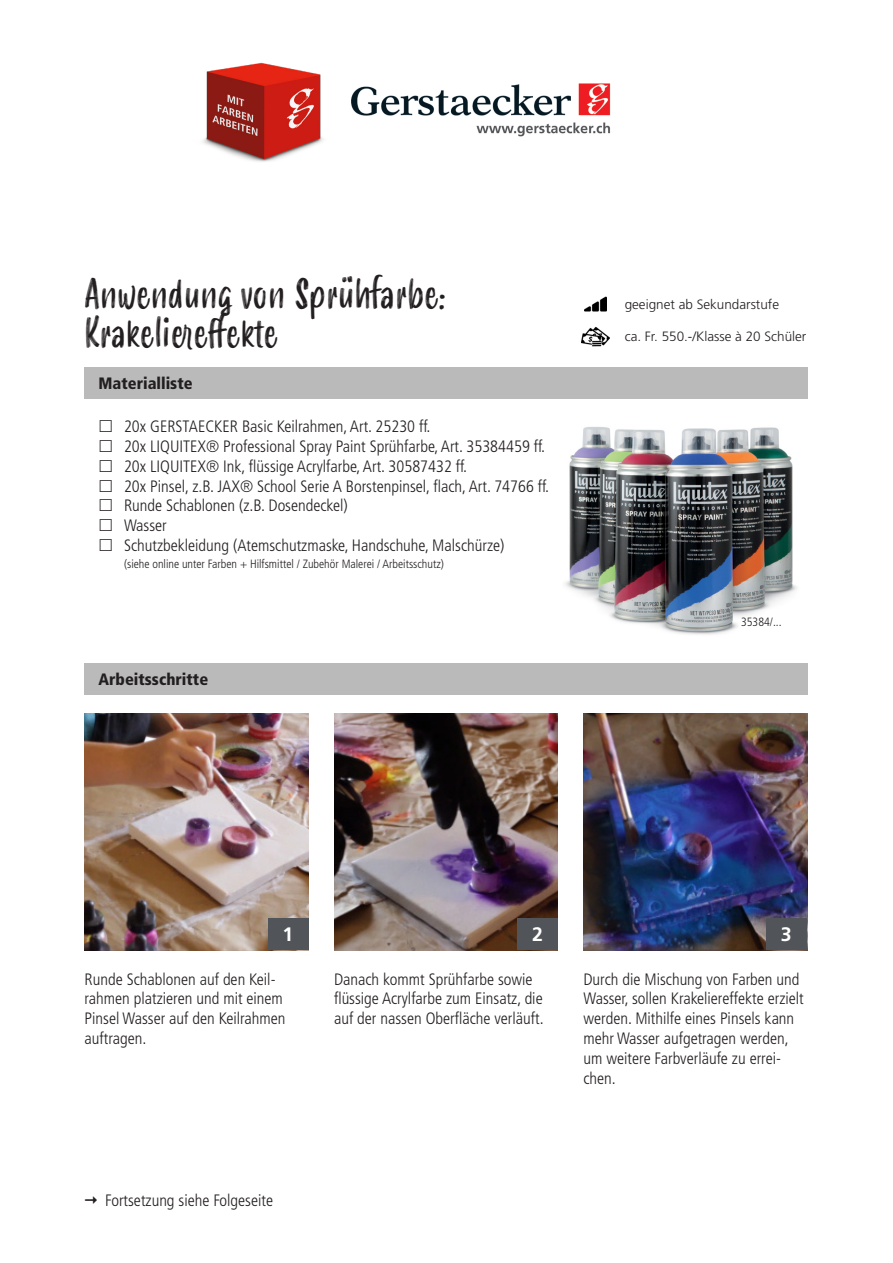
<style>
.page{position:relative;width:893px;height:1263px;background:#fff}
.page>*{position:absolute;margin:0;border:0;box-sizing:border-box;transform-origin:0 0}
.t1{font:39.6px "Smoothy";color:#231f20;scale:.92 1}
.Einschub_Seitenzahle{font:700 19.5px "Frutiger LT Std";color:#fff}
.Pull_Quote_-_fettkur{font:300 condensed 16.5px/19.8px "Frutiger LT Std";color:#231f20}
.t2{font:900 condensed 16.5px "Frutiger LT Std";color:#231f20}
.t3{font:300 13.5px "Frutiger LT Std";color:#231f20}
.t4{font:300 condensed 12px "Frutiger LT Std";color:#231f20}
</style>
<div class="page">
<img style="left:85px;top:713px;width:223px;height:237px">
<img style="left:334px;top:713px;width:224px;height:237px">
<img style="left:583px;top:713px;width:224px;height:237px">
<div style="left:268px;top:918px;width:40px;height:32px;background:#515458"></div>
<div style="left:766px;top:918px;width:41px;height:32px;background:#515458"></div>
<div style="left:517px;top:918px;width:41px;height:32px;background:#515458"></div>
<img style="left:351px;top:83px;width:260px;height:54px">
<img style="left:203px;top:62px;width:120px;height:100px">
<div style="left:84px;top:367px;width:723px;height:32px;background:#bababb"></div>
<div style="left:84px;top:663px;width:723px;height:32px;background:#bababb"></div>
<img style="left:565px;top:427px;width:232px;height:208px">
<img style="left:582px;top:326px;width:27px;height:21px">
<img style="left:584px;top:296px;width:23px;height:16px">
<p class="t1" style="left:85px;top:265px;width:394px">Anwendung von Sprühfarbe:</p>
<p class="t1" style="left:85px;top:304px;width:212px">Krakeliereffekte</p>
<p class="t2" style="left:98px;top:373px;width:96px">Materialliste</p>
<p class="Pull_Quote_-_fettkur" style="left:124px;top:417px;width:308px">20x GERSTAECKER Basic Keilrahmen, Art. 25230 ff.</p>
<p class="Pull_Quote_-_fettkur" style="left:124px;top:437px;width:423px">20x LIQUITEX® Professional Spray Paint Sprühfarbe, Art. 35384459 ff.</p>
<p class="Pull_Quote_-_fettkur" style="left:124px;top:456px;width:345px">20x LIQUITEX® Ink, flüssige Acrylfarbe, Art. 30587432 ff.</p>
<p class="Pull_Quote_-_fettkur" style="left:124px;top:476px;width:427px">20x Pinsel, z.B. JAX® School Serie A Borstenpinsel, flach, Art. 74766 ff.</p>
<p class="Pull_Quote_-_fettkur" style="left:124px;top:496px;width:225px">Runde Schablonen (z.B. Dosendeckel)</p>
<p class="Pull_Quote_-_fettkur" style="left:124px;top:516px;width:44px">Wasser</p>
<p class="Pull_Quote_-_fettkur" style="left:124px;top:536px;width:382px">Schutzbekleidung (Atemschutzmaske, Handschuhe, Malschürze)</p>
<p class="t4" style="left:124px;top:556px;width:321px">(siehe online unter Farben + Hilfsmittel / Zubehör Malerei / Arbeitsschutz)</p>
<p class="t2" style="left:98px;top:669px;width:111px">Arbeitsschritte</p>
<p class="t3" style="left:625px;top:297px;width:156px">geeignet ab Sekundarstufe</p>
<p class="t3" style="left:625px;top:329px;width:183px">ca. Fr. 550.-/Klasse à 20 Schüler</p>
<p class="t4" style="left:741px;top:615px;width:42px">35384/...</p>
<p class="Einschub_Seitenzahle" style="left:283px;top:923px;width:12px">1</p>
<p class="Einschub_Seitenzahle" style="left:532px;top:923px;width:12px">2</p>
<p class="Einschub_Seitenzahle" style="left:781px;top:923px;width:12px">3</p>
<p class="Pull_Quote_-_fettkur" style="left:85px;top:969px;width:202px">Runde Schablonen auf den Keil&shy;rahmen platzieren und mit einem<br>Pinsel Wasser auf den Keilrahmen auftragen.</p>
<p class="Pull_Quote_-_fettkur" style="left:334px;top:969px;width:211px">Danach kommt Sprühfarbe sowie flüssige Acrylfarbe zum Einsatz, die auf der nassen Oberfläche verläuft.</p>
<p class="Pull_Quote_-_fettkur" style="left:583px;top:969px;width:222px">Durch die Mischung von Farben und<br>Wasser, sollen Krakeliereffekte erzielt werden. Mithilfe eines Pinsels kann mehr Wasser aufgetragen werden, um weitere Farbverläufe zu errei&shy;chen.</p>
<p class="Pull_Quote_-_fettkur" style="left:105px;top:1191px;width:169px">Fortsetzung siehe Folgeseite</p>
</div>
